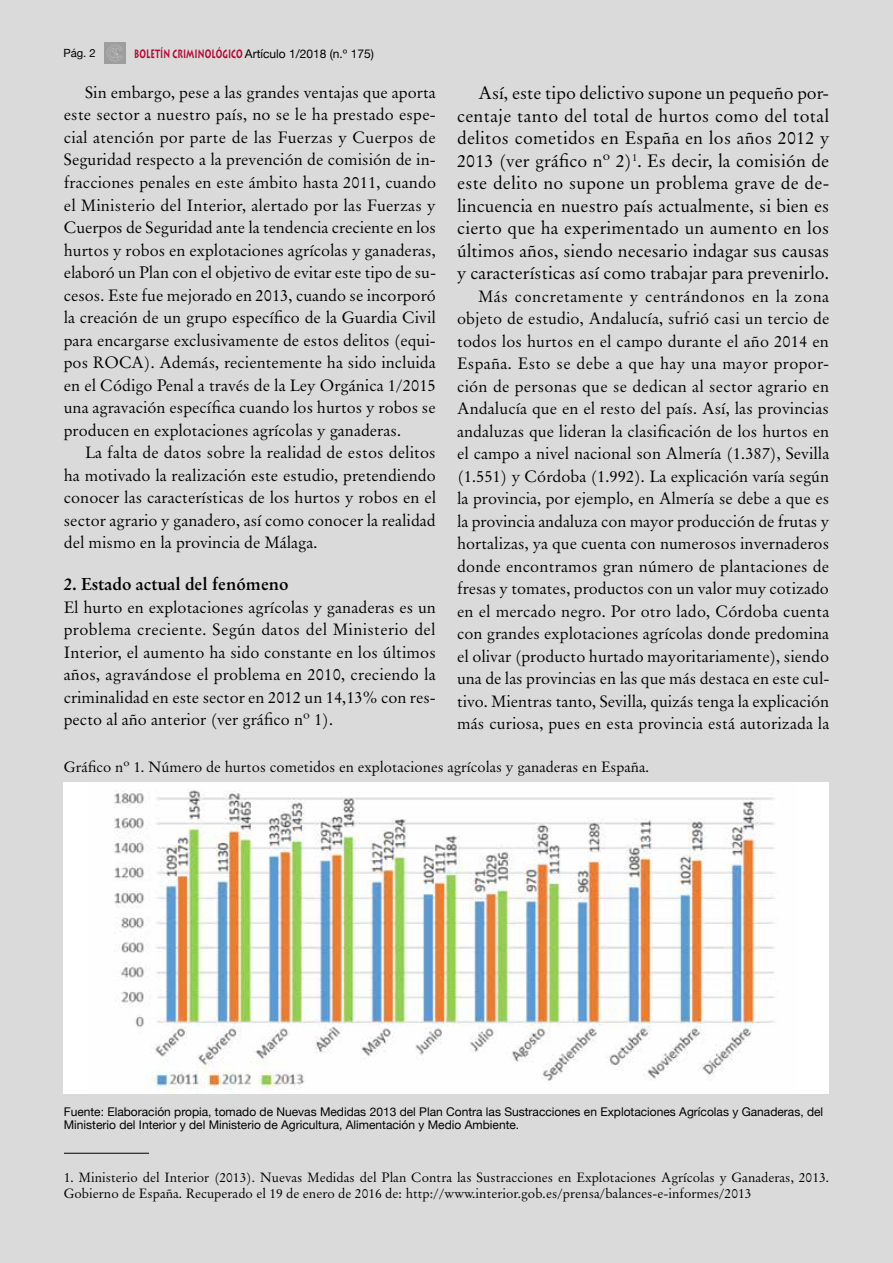
<style>
.page{position:relative;width:893px;height:1263px;background:#dadada}
.page>*{position:absolute;margin:0;border:0;box-sizing:border-box;transform-origin:0 0}
.t1{font:18px/22.5px "Original Garamond BT";color:#000;text-align:justify}
.t2{font:700 17.25px "Original Garamond BT";color:#000}
.t3{font:16.5px/22.5px "Original Garamond BT";color:#000;text-align:justify}
.t4{font:15px "Original Garamond BT";color:#000}
.t5{font:13.5px/15.8px "Original Garamond BT";color:#000}
.t6{font:12px/13.5px "Helvetica Neue";color:#000}
.t7{font:11.25px "Helvetica Neue";color:#000}
.s1{font-family:"Lithos";font-weight:700;color:#b30931}
</style>
<div class="page">
<img style="left:105px;top:43px;width:21px;height:21px">
<div style="left:64px;top:782px;width:765px;height:312px;background:#fff"></div>
<img style="left:114px;top:790px;width:661px;height:304px">
<hr style="left:64px;top:1153px;width:85px;height:1px;background:#000">
<p class="t7" style="left:63px;top:47px;width:34px">Pág. 2</p>
<p class="t6" style="left:134px;top:47px;width:241px"><span class="s1">BOLETÍN CRIMINOLÓGICO</span> Artículo 1/2018 (n.º 175)</p>
<p class="t3" style="left:64px;top:81px;width:374px;text-indent:21px">Sin embargo, pese a las grandes ventajas que aporta este sector a nuestro país, no se le ha prestado espe&shy;cial atención por parte de las Fuerzas y Cuerpos de Seguridad respecto a la prevención de comisión de in&shy;fracciones penales en este ámbito hasta 2011, cuando el Ministerio del Interior, alertado por las Fuerzas y Cuerpos de Seguridad ante la tendencia creciente en los hurtos y robos en explotaciones agrícolas y ganaderas, elaboró un Plan con el objetivo de evitar este tipo de su&shy;cesos. Este fue mejorado en 2013, cuando se incorporó la creación de un grupo específico de la Guardia Civil para encargarse exclusivamente de estos delitos (equi&shy;pos ROCA). Además, recientemente ha sido incluida en el Código Penal a través de la Ley Orgánica 1/2015 una agravación específica cuando los hurtos y robos se producen en explotaciones agrícolas y ganaderas.</p>
<p class="t3" style="left:64px;top:441px;width:374px;text-indent:21px">La falta de datos sobre la realidad de estos delitos ha motivado la realización este estudio, pretendiendo conocer las características de los hurtos y robos en el sector agrario y ganadero, así como conocer la realidad del mismo en la provincia de Málaga.</p>
<p class="t2" style="left:64px;top:573px;width:226px">2. Estado actual del fenómeno</p>
<p class="t3" style="left:64px;top:595px;width:374px">El hurto en explotaciones agrícolas y ganaderas es un problema creciente. Según datos del Ministerio del Interior, el aumento ha sido constante en los últimos años, agravándose el problema en 2010, creciendo la criminalidad en este sector en 2012 un 14,13% con res&shy;pecto al año anterior (ver gráfico nº 1).</p>
<p class="t1" style="left:457px;top:82px;width:374px;text-indent:21px">Así, este tipo delictivo supone un pequeño por&shy;centaje tanto del total de hurtos como del total delitos cometidos en España en los años 2012 y 2013 (ver gráfico nº 2)<sup>1</sup>. Es decir, la comisión de este delito no supone un problema grave de de&shy;lincuencia en nuestro país actualmente, si bien es cierto que ha experimentado un aumento en los últimos años, siendo necesario indagar sus causas y características así como trabajar para prevenirlo.</p>
<p class="t3" style="left:457px;top:285px;width:374px;text-indent:21px">Más concretamente y centrándonos en la zona objeto de estudio, Andalucía, sufrió casi un tercio de todos los hurtos en el campo durante el año 2014 en España. Esto se debe a que hay una mayor propor&shy;ción de personas que se dedican al sector agrario en Andalucía que en el resto del país. Así, las provincias andaluzas que lideran la clasificación de los hurtos en el campo a nivel nacional son Almería (1.387), Sevilla (1.551) y Córdoba (1.992). La explicación varía según la provincia, por ejemplo, en Almería se debe a que es la provincia andaluza con mayor producción de frutas y hortalizas, ya que cuenta con numerosos invernaderos donde encontramos gran número de plantaciones de fresas y tomates, productos con un valor muy cotizado en el mercado negro. Por otro lado, Córdoba cuenta con grandes explotaciones agrícolas donde predomina el olivar (producto hurtado mayoritariamente), siendo una de las provincias en las que más destaca en este cul&shy;tivo. Mientras tanto, Sevilla, quizás tenga la explicación más curiosa, pues en esta provincia está autorizada la</p>
<p class="t4" style="left:64px;top:757px;width:587px">Gráfico nº 1. Número de hurtos cometidos en explotaciones agrícolas y ganaderas en España.</p>
<p class="t6" style="left:64px;top:1104px;width:761px">Fuente: Elaboración propia, tomado de Nuevas Medidas 2013 del Plan Contra las Sustracciones en Explotaciones Agrícolas y Ganaderas, del<br>Ministerio del Interior y del Ministerio de Agricultura, Alimentación y Medio Ambiente.</p>
<p class="t5" style="left:64px;top:1169px;width:767px">1. Ministerio del Interior (2013). Nuevas Medidas del Plan Contra las Sustracciones en Explotaciones Agrícolas y Ganaderas, 2013.<br>Gobierno de España. Recuperado el 19 de enero de 2016 de: http://www.interior.gob.es/prensa/balances-e-informes/2013</p>
</div>
